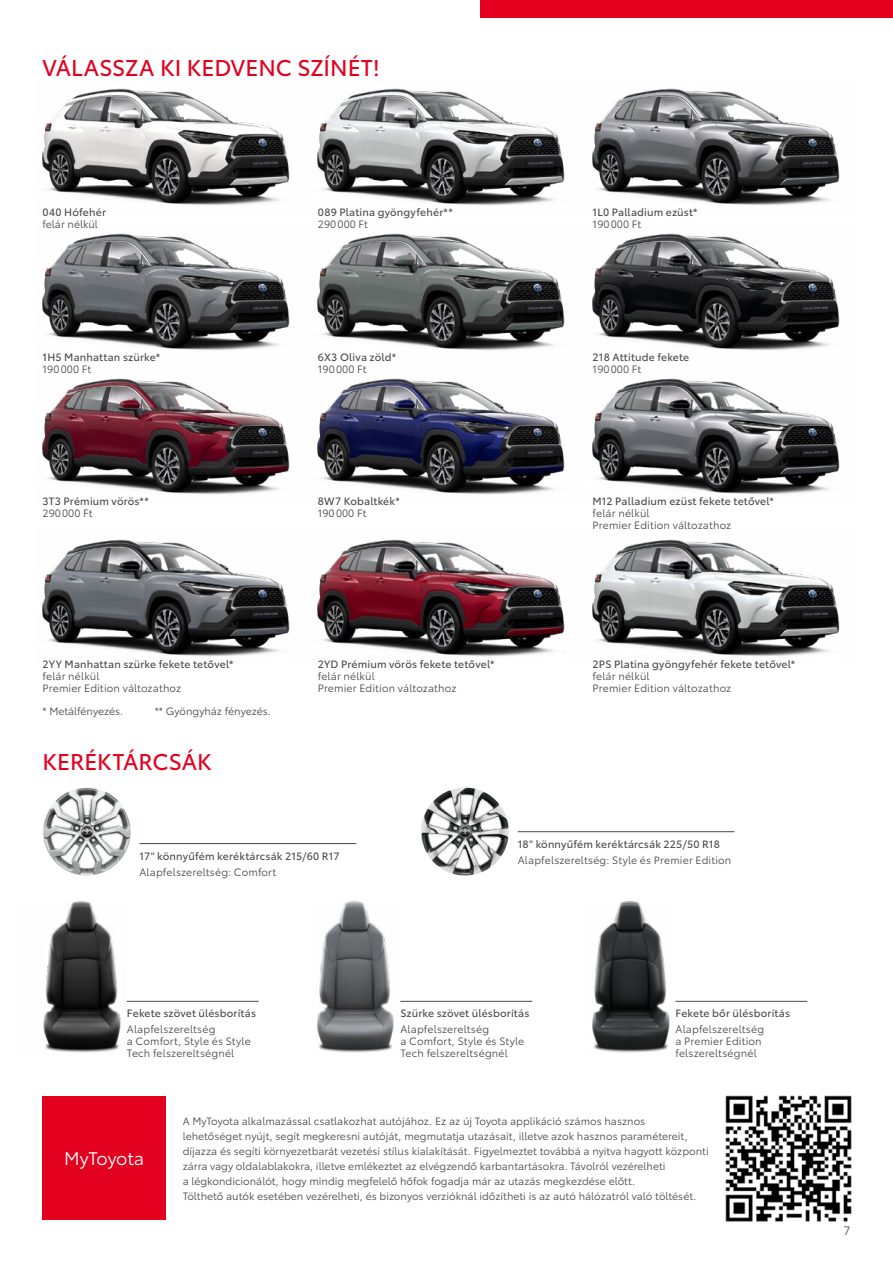
<style>
.page{position:relative;width:893px;height:1263px;background:#fff}
.page>*{position:absolute;margin:0;border:0;box-sizing:border-box;transform-origin:0 0}
.t1{font:22.5px "Toyota Type";color:#e3001f}
.t2{font:18px "Toyota Type";color:#fff}
.t3{font:12px "Toyota Type";color:#494948}
.t4{font:10.5px/11.9px "Toyota Type";color:#494948}
.t5{font:10.5px "Toyota Type";letter-spacing:.015em;color:#494948}
</style>
<div class="page">
<img style="left:42px;top:233px;width:798px;height:118px">
<img style="left:42px;top:539px;width:798px;height:118px">
<img style="left:42px;top:88px;width:798px;height:118px">
<img style="left:42px;top:378px;width:798px;height:117px">
<div style="left:481px;top:0;width:412px;height:17px;background:#e3001f"></div>
<img style="left:43px;top:787px;width:88px;height:88px;border-radius:44px">
<img style="left:421px;top:787px;width:88px;height:88px;border-radius:44px">
<img style="left:43px;top:901px;width:84px;height:152px">
<img style="left:592px;top:901px;width:78px;height:152px">
<img style="left:317px;top:901px;width:77px;height:152px">
<hr style="left:139px;top:843px;width:217px;height:1px;background:#494948">
<hr style="left:518px;top:831px;width:217px;height:1px;background:#494948">
<hr style="left:127px;top:1001px;width:132px;height:1px;background:#494948">
<hr style="left:400px;top:1001px;width:132px;height:1px;background:#494948">
<hr style="left:675px;top:1001px;width:132px;height:1px;background:#494948">
<div style="left:43px;top:1096px;width:123px;height:124px;background:#e3001f"></div>
<img style="left:725px;top:1095px;width:127px;height:127px">
<h1 class="t1" style="left:43px;top:51px;width:339px">VÁLASSZA KI KEDVENC SZÍNÉT!</h1>
<p class="t5" style="left:43px;top:205px;width:65px">040 Hófehér</p>
<p class="t4" style="left:43px;top:218px;width:57px">felár nélkül</p>
<p class="t5" style="left:318px;top:205px;width:136px">089 Platina gyöngyfehér**</p>
<p class="t4" style="left:318px;top:218px;width:52px">290000 Ft</p>
<p class="t5" style="left:593px;top:205px;width:107px">1L0 Palladium ezüst*</p>
<p class="t4" style="left:593px;top:218px;width:50px">190000 Ft</p>
<p class="t5" style="left:43px;top:349px;width:119px">1H5 Manhattan szürke*</p>
<p class="t4" style="left:43px;top:362px;width:50px">190000 Ft</p>
<p class="t5" style="left:318px;top:349px;width:80px">6X3 Oliva zöld*</p>
<p class="t4" style="left:318px;top:362px;width:50px">190000 Ft</p>
<p class="t5" style="left:593px;top:349px;width:98px">218 Attitude fekete</p>
<p class="t4" style="left:593px;top:362px;width:50px">190000 Ft</p>
<p class="t5" style="left:43px;top:494px;width:108px">3T3 Prémium vörös**</p>
<p class="t4" style="left:43px;top:507px;width:52px">290000 Ft</p>
<p class="t5" style="left:318px;top:494px;width:84px">8W7 Kobaltkék*</p>
<p class="t4" style="left:318px;top:507px;width:50px">190000 Ft</p>
<p class="t5" style="left:593px;top:494px;width:183px">M12 Palladium ezüst fekete tetővel*</p>
<p class="t4" style="left:593px;top:507px;width:140px">felár nélkül<br>Premier Edition változathoz</p>
<p class="t5" style="left:43px;top:656px;width:192px">2YY Manhattan szürke fekete tetővel*</p>
<p class="t4" style="left:43px;top:669px;width:140px">felár nélkül<br>Premier Edition változathoz</p>
<p class="t4" style="left:42px;top:704px;width:82px">* Metálfényezés.</p>
<p class="t4" style="left:155px;top:704px;width:118px">** Gyöngyház fényezés.</p>
<h1 class="t1" style="left:43px;top:745px;width:171px">KERÉKTÁRCSÁK</h1>
<p class="t5" style="left:318px;top:656px;width:178px">2YD Prémium vörös fekete tetővel*</p>
<p class="t4" style="left:318px;top:669px;width:140px">felár nélkül<br>Premier Edition változathoz</p>
<p class="t5" style="left:593px;top:656px;width:204px">2PS Platina gyöngyfehér fekete tetővel*</p>
<p class="t4" style="left:593px;top:669px;width:140px">felár nélkül<br>Premier Edition változathoz</p>
<p class="t5" style="left:139px;top:848px;width:202px">17" könnyűfém keréktárcsák 215/60 R17</p>
<p class="t4" style="left:139px;top:865px;width:138px">Alapfelszereltség: Comfort</p>
<p class="t5" style="left:518px;top:836px;width:204px">18" könnyűfém keréktárcsák 225/50 R18</p>
<p class="t4" style="left:518px;top:853px;width:215px">Alapfelszereltség: Style és Premier Edition</p>
<p class="t5" style="left:127px;top:1006px;width:131px">Fekete szövet ülésborítás</p>
<p class="t4" style="left:127px;top:1023px;width:125px">Alapfelszereltség<br>a Comfort, Style és Style<br>Tech felszereltségnél</p>
<p class="t5" style="left:400px;top:1006px;width:130px">Szürke szövet ülésborítás</p>
<p class="t4" style="left:400px;top:1023px;width:125px">Alapfelszereltség<br>a Comfort, Style és Style<br>Tech felszereltségnél</p>
<p class="t5" style="left:675px;top:1006px;width:116px">Fekete bőr ülésborítás</p>
<p class="t4" style="left:675px;top:1023px;width:90px">Alapfelszereltség a Premier Edition felszereltségnél</p>
<h2 class="t2" style="left:64px;top:1145px;width:82px">MyToyota</h2>
<p class="t4" style="left:183px;top:1112px;width:527px;line-height:15px">A MyToyota alkalmazással csatlakozhat autójához. Ez az új Toyota applikáció számos hasznos<br>lehetőséget nyújt, segít megkeresni autóját, megmutatja utazásait, illetve azok hasznos paramétereit, díjazza és segíti környezetbarát vezetési stílus kialakítását. Figyelmeztet továbbá a nyitva hagyott központi zárra vagy oldalablakokra, illetve emlékeztet az elvégzendő karbantartásokra. Távolról vezérelheti<br>a légkondicionálót, hogy mindig megfelelő hőfok fogadja már az utazás megkezdése előtt.<br>Tölthető autók esetében vezérelheti, és bizonyos verzióknál időzítheti is az autó hálózatról való töltését.</p>
<p class="t3" style="left:844px;top:1222px;width:8px">7</p>
</div>
